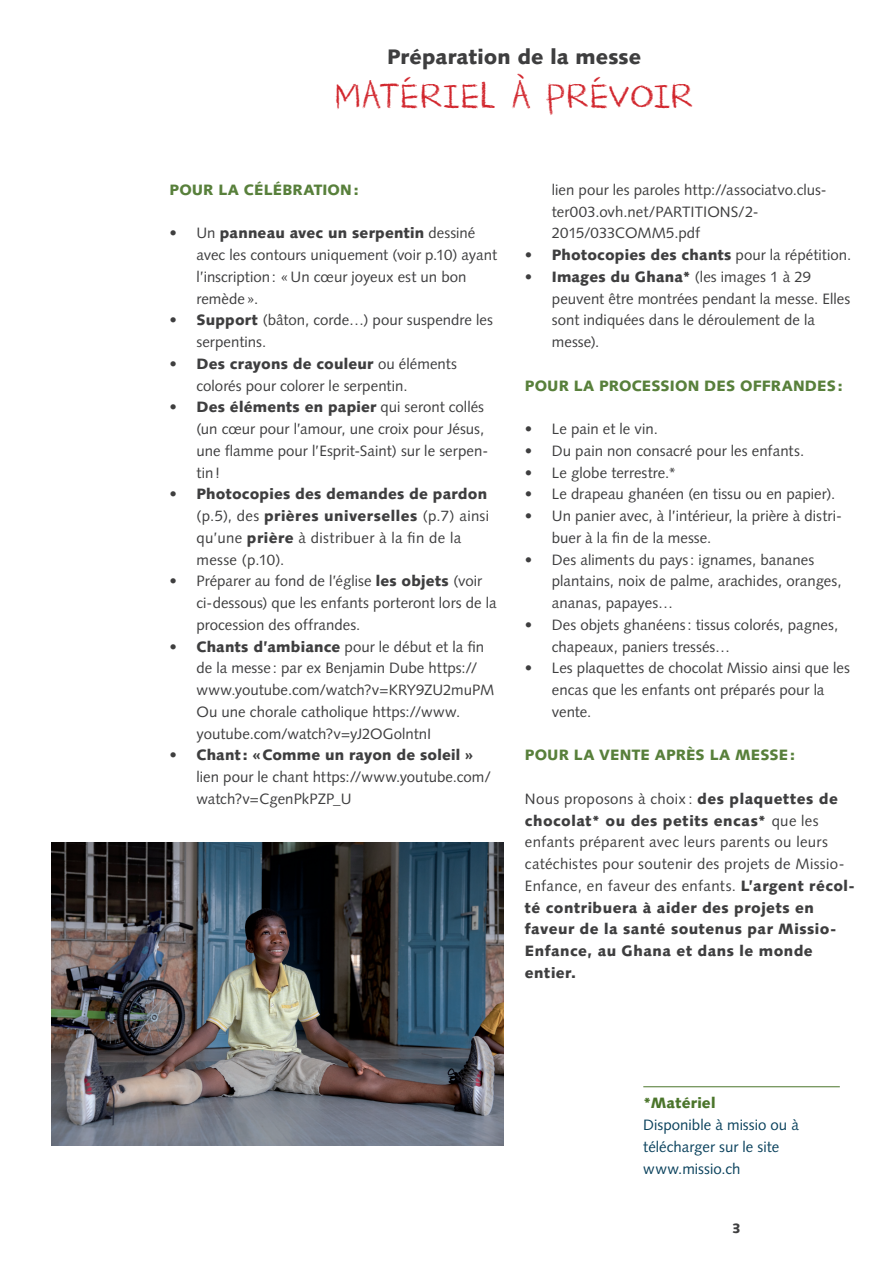
<style>
.page{position:relative;width:893px;height:1263px;background:#fff}
.page>*{position:absolute;margin:0;border:0;box-sizing:border-box;transform-origin:0 0}
.t1{font:40.5px "Crayon Crumble";letter-spacing:-.01em;color:#d1232a}
.t2{font:900 21px "Syntax LT Std";letter-spacing:.005em;color:#3e3e3f}
.t3{font:15px/21.8px "Syntax LT Std";color:#3e3e3f}
.t4{font:900 15px/21.8px "Syntax LT Std";letter-spacing:.03em;color:#3e3e3f}
.t5{font:15px/21.8px "Syntax LT Std";letter-spacing:.02em;color:#3e3e3f}
.t6{font:900 15px "Syntax LT Std";letter-spacing:.01em;color:#58803b}
.t7{font:15px/21.8px "Syntax LT Std";letter-spacing:.005em;color:#0b425d}
.t8{font:900 15px "Syntax LT Std";letter-spacing:.01em;color:#3e3e3f}
.t9{font:900 15px "Syntax LT Std";letter-spacing:.015em;color:#4b752b}
.t10{font:900 13.5px "Syntax LT Std";color:#3e3e3f}
.s1{font-weight:900}
.s2{font-weight:400}
</style>
<div class="page">
<img style="left:51px;top:842px;width:453px;height:303px">
<hr style="left:643px;top:1086px;width:197px;height:1px;background:#4b752b">
<h2 class="t2" style="left:387px;top:45px;width:256px">Préparation de la messe</h2>
<h1 class="t1" style="left:335px;top:72px;width:361px">MATÉRIEL À PRÉVOIR</h1>
<p class="t6" style="left:169px;top:181px;width:22px">POUR</p>
<p class="t6" style="left:218px;top:181px;width:85px">LA CÉLÉBRAT</p>
<p class="t6" style="left:323px;top:181px;width:38px">ION :</p>
<p class="t3" style="left:196px;top:222px;width:302px;text-indent:-27px">• Un <span class="s1">panneau avec un serpentin</span> dessiné avec les contours uniquement (voir p.10) ayant l’inscription: «Un cœur joyeux est un bon remède».</p>
<p class="t3" style="left:196px;top:309px;width:298px;text-indent:-27px"><span class="s1">• Support</span> (bâton, corde…) pour suspendre les serpentins.</p>
<p class="t3" style="left:196px;top:353px;width:262px;text-indent:-27px"><span class="s1">• Des crayons de couleur</span> ou éléments colorés pour colorer le serpentin.</p>
<p class="t3" style="left:196px;top:396px;width:293px;text-indent:-27px"><span class="s1">• Des éléments en papier</span> qui seront collés (un cœur pour l’amour, une croix pour Jésus, une flamme pour l’Esprit-Saint) sur le serpen&shy;tin!</p>
<p class="t5" style="left:196px;top:483px;width:294px;text-indent:-27px"><span class="s1">• Photocopies des demandes de pardon </span>(p.5), des <span class="s1">prières universelles</span> (p.7) ainsi qu’une <span class="s1">prière</span> à distribuer à la fin de la messe (p.10).</p>
<p class="t3" style="left:196px;top:570px;width:302px;text-indent:-27px">• Préparer au fond de l’église <span class="s1">les objets</span> (voir ci-dessous) que les enfants porteront lors de la procession des offrandes.</p>
<p class="t3" style="left:196px;top:636px;width:299px;text-indent:-27px"><span class="s1">• Chants d’ambiance</span> pour le début et la fin de la messe : par ex Benjamin Dube https:// www.youtube.com/watch?v=KRY9ZU2muPM Ou une chorale catholique https://www. youtube.com/watch?v=yJ2OGolntnI</p>
<p class="t4" style="left:169px;top:744px;width:305px">• Chant : « Comme un rayon de soleil »</p>
<p class="t3" style="left:196px;top:766px;width:296px">lien pour le chant https://www.youtube.com/ watch?v=CgenPkPZP_U</p>
<p class="t3" style="left:552px;top:179px;width:276px">lien pour les paroles http://associatvo.clus&shy;ter003.ovh.net/PARTITIONS/2-<br>2015/033COMM5.pdf</p>
<p class="t8" style="left:525px;top:246px;width:328px">• Photocopies des chants <span class="s2">pour la répétition.</span></p>
<p class="t3" style="left:552px;top:266px;width:300px;text-indent:-27px"><span class="s1">• Images du Ghana*</span> (les images 1 à 29 peuvent être montrées pendant la messe. Elles sont indiquées dans le déroulement de la messe).</p>
<p class="t6" style="left:525px;top:376px;width:22px">POUR</p>
<p class="t6" style="left:574px;top:376px;width:47px">LA PROC</p>
<p class="t6" style="left:642px;top:376px;width:141px">ESSION DES OFFRAN</p>
<p class="t6" style="left:805px;top:376px;width:39px">DES:</p>
<p class="t3" style="left:525px;top:418px;width:135px">• Le pain et le vin.</p>
<p class="t3" style="left:525px;top:440px;width:281px">• Du pain non consacré pour les enfants.</p>
<p class="t3" style="left:525px;top:462px;width:153px">• Le globe terrestre.*</p>
<p class="t3" style="left:525px;top:483px;width:312px">• Le drapeau ghanéen (en tissu ou en papier).</p>
<p class="t3" style="left:552px;top:505px;width:292px;text-indent:-27px">• Un panier avec, à l’intérieur, la prière à distri&shy;buer à la fin de la messe.</p>
<p class="t3" style="left:552px;top:549px;width:291px;text-indent:-27px">• Des aliments du pays: ignames, bananes plantains, noix de palme, arachides, oranges, ananas, papayes…</p>
<p class="t3" style="left:552px;top:614px;width:288px;text-indent:-27px">• Des objets ghanéens: tissus colorés, pagnes, chapeaux, paniers tressés…</p>
<p class="t3" style="left:552px;top:657px;width:300px;text-indent:-27px">• Les plaquettes de chocolat Missio ainsi que les encas que les enfants ont préparés pour la vente.</p>
<p class="t6" style="left:525px;top:746px;width:22px">POUR</p>
<p class="t6" style="left:574px;top:746px;width:223px">LA VENTE APRÈS LA MESSE:</p>
<p class="t4" style="left:525px;top:788px;width:331px"><span class="s2">Nous proposons à choix :</span> des plaquettes de chocolat* ou des petits encas* <span class="s2">que les enfants préparent avec leurs parents ou leurs catéchistes pour soutenir des projets de Missio-Enfance, en faveur des enfants.</span> L’argent récol&shy;té contribuera à aider des projets en faveur de la santé soutenus par Missio-Enfance, au Ghana et dans le monde entier.</p>
<p class="t9" style="left:643px;top:1094px;width:74px">*Matériel</p>
<p class="t7" style="left:643px;top:1114px;width:157px">Disponible à missio ou à télécharger sur le site www.missio.ch</p>
<p class="t10" style="left:732px;top:1220px;width:10px">3</p>
</div>
